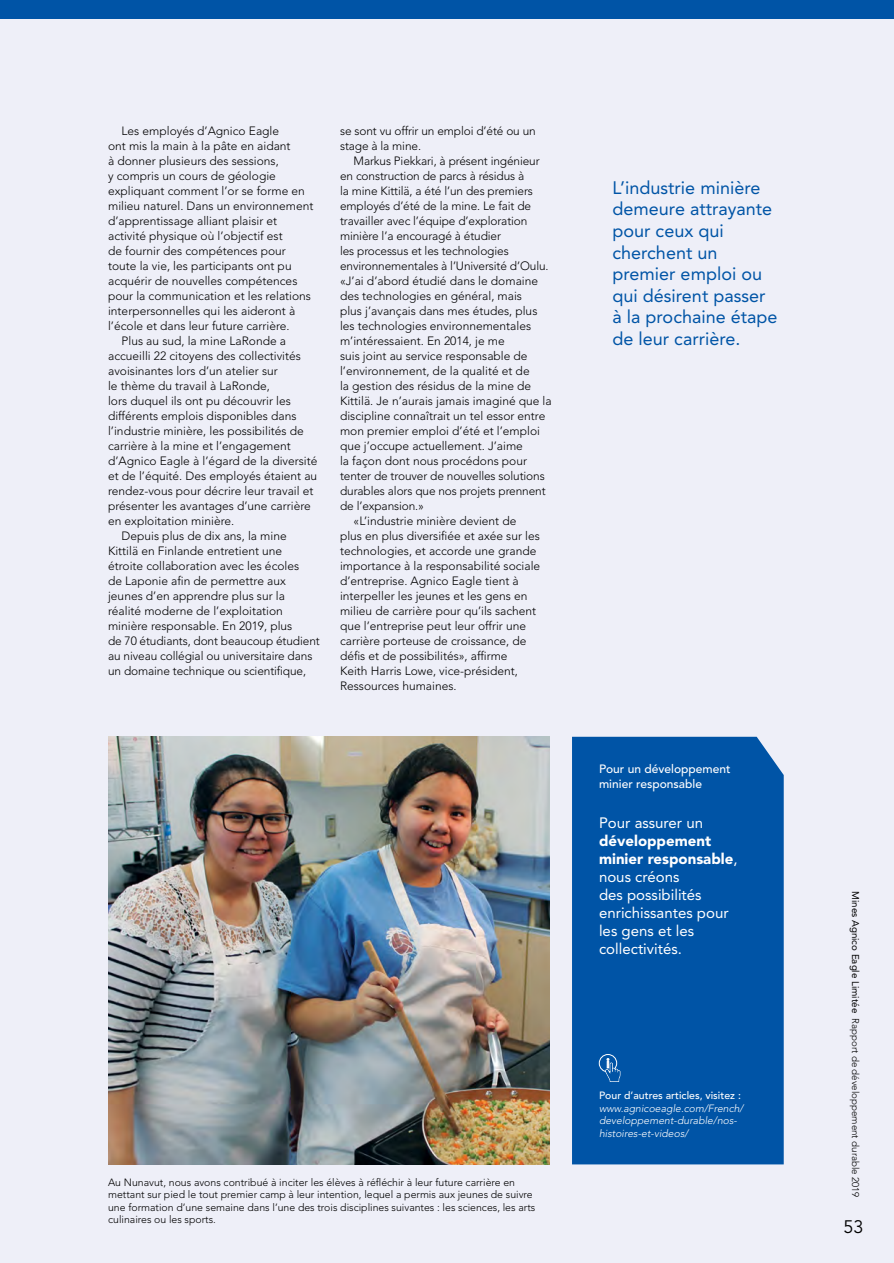
<style>
.page{position:relative;width:894px;height:1263px;background:#fff}
.page>*{position:absolute;margin:0;border:0;box-sizing:border-box;transform-origin:0 0}
.t1{font:18px/21.6px "Avenir LT Std";color:#0054a6}
.t2{font:18px "Avenir LT Std";color:#000}
.t3{font:15px/18px "Avenir LT Std";color:#fff}
.Body_FR_-_Light_8_10{font:300 12px/15px "Avenir LT Std";color:#000}
.Figure_Title{font:500 12px/15px "Avenir LT Std";color:#fff}
.t4{font:300 10.5px/12.6px "Avenir LT Std";color:#000}
.t5{font:italic 300 10.5px/12.6px "Avenir LT Std";color:#fff}
.t6{font:300 9.75px "Avenir LT Std";color:#000}
.s1{font-weight:900}
.s2{font-weight:500;font-style:normal}
.s3{font-weight:400}
</style>
<div class="page">
<div style="left:0;top:0;width:893px;height:1263px;background:#eeeff8"></div>
<div style="left:0;top:0;width:893px;height:18px;background:#0054a6"></div>
<div style="left:572px;top:736px;width:211px;height:428px;background:#0054a6"></div>
<div style="left:598px;top:1054px;width:18px;height:18px;border:1px solid #fff;border-radius:50%"></div>
<svg style="left:604px;top:1058px;width:16px;height:23px"></svg>
<img style="left:108px;top:737px;width:441px;height:427px">
<p class="Body_FR_-_Light_8_10" style="left:108px;top:123px;width:207px;text-indent:14px">Les employés d’Agnico Eagle<br>ont mis la main à la pâte en aidant<br>à donner plusieurs des sessions,<br>y compris un cours de géologie expliquant comment l’or se forme en milieu naturel. Dans un environnement d’apprentissage alliant plaisir et activité physique où l’objectif est<br>de fournir des compétences pour toute la vie, les participants ont pu acquérir de nouvelles compétences pour la communication et les relations interpersonnelles qui les aideront à l’école et dans leur future carrière.</p>
<p class="Body_FR_-_Light_8_10" style="left:108px;top:333px;width:211px;text-indent:14px">Plus au sud, la mine LaRonde a accueilli 22 citoyens des collectivités avoisinantes lors d’un atelier sur<br>le thème du travail à LaRonde,<br>lors duquel ils ont pu découvrir les différents emplois disponibles dans l’industrie minière, les possibilités de carrière à la mine et l’engagement d’Agnico Eagle à l’égard de la diversité et de l’équité. Des employés étaient au rendez-vous pour décrire leur travail et présenter les avantages d’une carrière en exploitation minière.</p>
<p class="Body_FR_-_Light_8_10" style="left:108px;top:528px;width:213px;text-indent:14px">Depuis plus de dix ans, la mine Kittilä en Finlande entretient une étroite collaboration avec les écoles<br>de Laponie afin de permettre aux jeunes d’en apprendre plus sur la réalité moderne de l’exploitation minière responsable. En 2019, plus<br>de 70 étudiants, dont beaucoup étudient au niveau collégial ou universitaire dans un domaine technique ou scientifique,</p>
<p class="Body_FR_-_Light_8_10" style="left:340px;top:123px;width:197px">se sont vu offrir un emploi d’été ou un stage à la mine.</p>
<p class="Body_FR_-_Light_8_10" style="left:340px;top:153px;width:213px;text-indent:13px">Markus Piekkari, à présent ingénieur en construction de parcs à résidus à<br>la mine Kittilä, a été l’un des premiers employés d’été de la mine. Le fait de travailler avec l’équipe d’exploration minière l’a encouragé à étudier<br>les processus et les technologies environnementales à l’Université d’Oulu. «J’ai d’abord étudié dans le domaine des technologies en général, mais<br>plus j’avançais dans mes études, plus les technologies environnementales m’intéressaient. En 2014, je me<br>suis joint au service responsable de l’environnement, de la qualité et de<br>la gestion des résidus de la mine de Kittilä. Je n’aurais jamais imaginé que la discipline connaîtrait un tel essor entre mon premier emploi d’été et l’emploi que j’occupe actuellement. J’aime<br>la façon dont nous procédons pour tenter de trouver de nouvelles solutions durables alors que nos projets prennent de l’expansion.»</p>
<p class="Body_FR_-_Light_8_10" style="left:340px;top:513px;width:202px;text-indent:14px">«L’industrie minière devient de plus en plus diversifiée et axée sur les technologies, et accorde une grande importance à la responsabilité sociale d’entreprise. Agnico Eagle tient à interpeller les jeunes et les gens en milieu de carrière pour qu’ils sachent que l’entreprise peut leur offrir une carrière porteuse de croissance, de défis et de possibilités», affirme<br>Keith Harris Lowe, vice-président, Ressources humaines.</p>
<p class="t1" style="left:612px;top:177px;width:166px">L’industrie minière demeure attrayante pour ceux qui cherchent un premier emploi ou qui désirent passer à la prochaine étape de leur carrière.</p>
<p class="Figure_Title" style="left:598px;top:761px;width:133px">Pour un développement minier responsable</p>
<p class="t3" style="left:598px;top:814px;width:140px">Pour assurer un <span class="s1">développement minier responsable</span>, nous créons<br>des possibilités enrichissantes pour les gens et les collectivités.</p>
<p class="t4" style="left:108px;top:1175px;width:428px">Au Nunavut, nous avons contribué à inciter les élèves à réfléchir à leur future carrière en mettant sur pied le tout premier camp à leur intention, lequel a permis aux jeunes de suivre une formation d’une semaine dans l’une des trois disciplines suivantes : les sciences, les arts culinaires ou les sports.</p>
<p class="t5" style="left:598px;top:1089px;width:146px"><span class="s2">Pour d’autres articles, visitez : </span>www.agnicoeagle.com/French/ developpement-durable/nos&shy;histoires-et-videos/</p>
<p class="t6" style="left:860px;top:891px;width:308px;rotate:90deg"><span class="s3">Mines Agnico Eagle Limitée</span> Rapport de développement durable 2019</p>
<h1 class="t2" style="left:843px;top:1216px;width:21px">53</h1>
</div>
